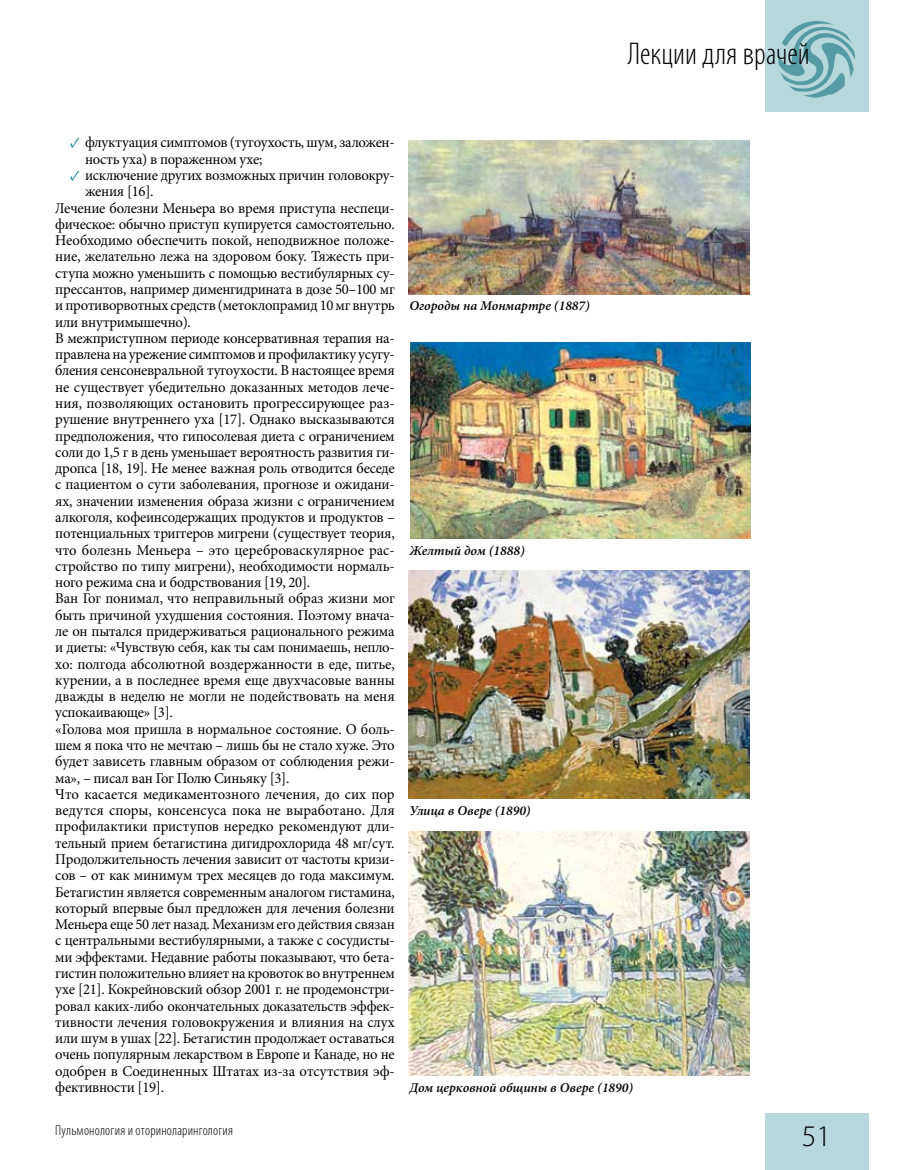
<style>
.page{position:relative;width:915px;height:1170px;background:#fff}
.page>*{position:absolute;margin:0;border:0;box-sizing:border-box;transform-origin:0 0}
.t1{font:300 condensed 31.5px "Myriad Pro";color:#000}
.t2{font:300 30px "Myriad Pro";color:#000}
.t3{font:15px/16.4px "Minion Pro";letter-spacing:-.015em;color:#000}
.t4{font:300 condensed 14.25px "Myriad Pro";letter-spacing:.015em;color:#000}
.t5{font:italic 600 13.5px "Minion Pro";color:#000}
.s1{color:#007e88}
</style>
<div class="page">
<div style="left:764px;top:0;width:103px;height:111px;background:#b6d7db"></div>
<div style="left:764px;top:1113px;width:103px;height:56px;background:#b6d7db"></div>
<svg style="left:778px;top:21px;width:76px;height:77px"></svg>
<img style="left:408px;top:141px;width:340px;height:153px">
<img style="left:410px;top:343px;width:340px;height:195px">
<img style="left:408px;top:571px;width:340px;height:227px">
<img style="left:408px;top:831px;width:340px;height:244px">
<h1 class="t1" style="left:627px;top:35px;width:183px">Лекции для врачей</h1>
<p class="t3" style="left:85px;top:134px;width:311px;text-indent:-15px"><span class="s1">✓</span> флуктуация симптомов (тугоухость, шум, заложен&shy;ность уха) в пораженном ухе;</p>
<p class="t3" style="left:70px;top:167px;width:326px"><span class="s1">✓</span> исключение других возможных причин головокру-</p>
<p class="t3" style="left:85px;top:183px;width:70px">жения [16].</p>
<p class="t3" style="left:55px;top:200px;width:341px">Лечение болезни Меньера во время приступа неспеци-</p>
<p class="t3" style="left:55px;top:216px;width:341px">фическое: обычно приступ купируется самостоятельно.</p>
<p class="t3" style="left:55px;top:232px;width:341px">Необходимо обеспечить покой, неподвижное положе-</p>
<p class="t3" style="left:55px;top:248px;width:341px">ние, желательно лежа на здоровом боку. Тяжесть при-</p>
<p class="t3" style="left:55px;top:265px;width:341px">ступа можно уменьшить с помощью вестибулярных су-</p>
<p class="t3" style="left:55px;top:281px;width:341px">прессантов, например дименгидрината в дозе 50–100 мг</p>
<p class="t3" style="left:55px;top:297px;width:341px">и противорвотных средств (метоклопрамид 10 мг внутрь</p>
<p class="t3" style="left:55px;top:313px;width:137px">или внутримышечно).</p>
<p class="t3" style="left:55px;top:330px;width:341px">В межприступном периоде консервативная терапия на-</p>
<p class="t3" style="left:55px;top:346px;width:341px">правлена на урежение симптомов и профилактику усугу-</p>
<p class="t3" style="left:55px;top:362px;width:341px">бления сенсоневральной тугоухости. В настоящее время</p>
<p class="t3" style="left:55px;top:379px;width:341px">не существует убедительно доказанных методов лече-</p>
<p class="t3" style="left:55px;top:395px;width:341px">ния, позволяющих остановить прогрессирующее раз-</p>
<p class="t3" style="left:55px;top:411px;width:341px">рушение внутреннего уха [17]. Однако высказываются</p>
<p class="t3" style="left:55px;top:427px;width:341px">предположения, что гипосолевая диета с ограничением</p>
<p class="t3" style="left:55px;top:444px;width:341px">соли до 1,5 г в день уменьшает вероятность развития ги-</p>
<p class="t3" style="left:55px;top:460px;width:341px">дропса [18, 19]. Не менее важная роль отводится беседе</p>
<p class="t3" style="left:55px;top:476px;width:341px">с пациентом о сути заболевания, прогнозе и ожидани-</p>
<p class="t3" style="left:55px;top:493px;width:341px">ях, значении изменения образа жизни с ограничением</p>
<p class="t3" style="left:55px;top:509px;width:341px">алкоголя, кофеинсодержащих продуктов и продуктов –</p>
<p class="t3" style="left:55px;top:525px;width:341px">потенциальных триггеров мигрени (существует теория,</p>
<p class="t3" style="left:55px;top:541px;width:341px">что болезнь Меньера – это цереброваскулярное рас-</p>
<p class="t3" style="left:55px;top:558px;width:341px">стройство по типу мигрени), необходимости нормаль-</p>
<p class="t3" style="left:55px;top:574px;width:256px">ного режима сна и бодрствования [19, 20].</p>
<p class="t3" style="left:55px;top:590px;width:341px">Ван Гог понимал, что неправильный образ жизни мог</p>
<p class="t3" style="left:55px;top:606px;width:341px">быть причиной ухудшения состояния. Поэтому внача-</p>
<p class="t3" style="left:55px;top:623px;width:341px">ле он пытался придерживаться рационального режима</p>
<p class="t3" style="left:55px;top:639px;width:341px">и диеты: «Чувствую себя, как ты сам понимаешь, непло-</p>
<p class="t3" style="left:55px;top:655px;width:341px">хо: полгода абсолютной воздержанности в еде, питье,</p>
<p class="t3" style="left:55px;top:672px;width:341px">курении, а в последнее время еще двухчасовые ванны</p>
<p class="t3" style="left:55px;top:688px;width:341px">дважды в неделю не могли не подействовать на меня</p>
<p class="t3" style="left:55px;top:704px;width:119px">успокаивающе» [3].</p>
<p class="t3" style="left:55px;top:720px;width:341px">«Голова моя пришла в нормальное состояние. О боль-</p>
<p class="t3" style="left:55px;top:737px;width:341px">шем я пока что не мечтаю – лишь бы не стало хуже. Это</p>
<p class="t3" style="left:55px;top:753px;width:341px">будет зависеть главным образом от соблюдения режи-</p>
<p class="t3" style="left:55px;top:769px;width:235px">ма», – писал ван Гог Полю Синьяку [3].</p>
<p class="t3" style="left:55px;top:785px;width:341px">Что касается медикаментозного лечения, до сих пор</p>
<p class="t3" style="left:55px;top:802px;width:341px">ведутся споры, консенсуса пока не выработано. Для</p>
<p class="t3" style="left:55px;top:818px;width:341px">профилактики приступов нередко рекомендуют дли-</p>
<p class="t3" style="left:55px;top:834px;width:341px">тельный прием бетагистина дигидрохлорида 48 мг/сут.</p>
<p class="t3" style="left:55px;top:851px;width:341px">Продолжительность лечения зависит от частоты кризи-</p>
<p class="t3" style="left:55px;top:867px;width:340px">сов – от как минимум трех месяцев до года максимум.</p>
<p class="t3" style="left:55px;top:883px;width:341px">Бетагистин является современным аналогом гистамина,</p>
<p class="t3" style="left:55px;top:899px;width:341px">который впервые был предложен для лечения болезни</p>
<p class="t3" style="left:55px;top:916px;width:341px">Меньера еще 50 лет назад. Механизм его действия связан</p>
<p class="t3" style="left:55px;top:932px;width:341px">с центральными вестибулярными, а также с сосудисты-</p>
<p class="t3" style="left:55px;top:948px;width:341px">ми эффектами. Недавние работы показывают, что бета-</p>
<p class="t3" style="left:55px;top:964px;width:341px">гистин положительно влияет на кровоток во внутреннем</p>
<p class="t3" style="left:55px;top:981px;width:341px">ухе [21]. Кокрейновский обзор 2001 г. не продемонстри-</p>
<p class="t3" style="left:55px;top:997px;width:341px">ровал каких-либо окончательных доказательств эффек-</p>
<p class="t3" style="left:55px;top:1013px;width:341px">тивности лечения головокружения и влияния на слух</p>
<p class="t3" style="left:55px;top:1030px;width:341px">или шум в ушах [22]. Бетагистин продолжает оставаться</p>
<p class="t3" style="left:55px;top:1046px;width:341px">очень популярным лекарством в Европе и Канаде, но не</p>
<p class="t3" style="left:55px;top:1062px;width:341px">одобрен в Соединенных Штатах из-за отсутствия эф-</p>
<p class="t3" style="left:55px;top:1078px;width:110px">фективности [19].</p>
<p class="t4" style="left:55px;top:1121px;width:179px">Пульмонология и оториноларингология</p>
<p class="t5" style="left:409px;top:296px;width:182px">Огороды на Монмартре (1887)</p>
<p class="t5" style="left:409px;top:540px;width:116px">Желтый дом (1888)</p>
<p class="t5" style="left:409px;top:801px;width:122px">Улица в Овере (1890)</p>
<p class="t5" style="left:409px;top:1078px;width:225px">Дом церковной общины в Овере (1890)</p>
<h2 class="t2" style="left:801px;top:1119px;width:31px">51</h2>
</div>
